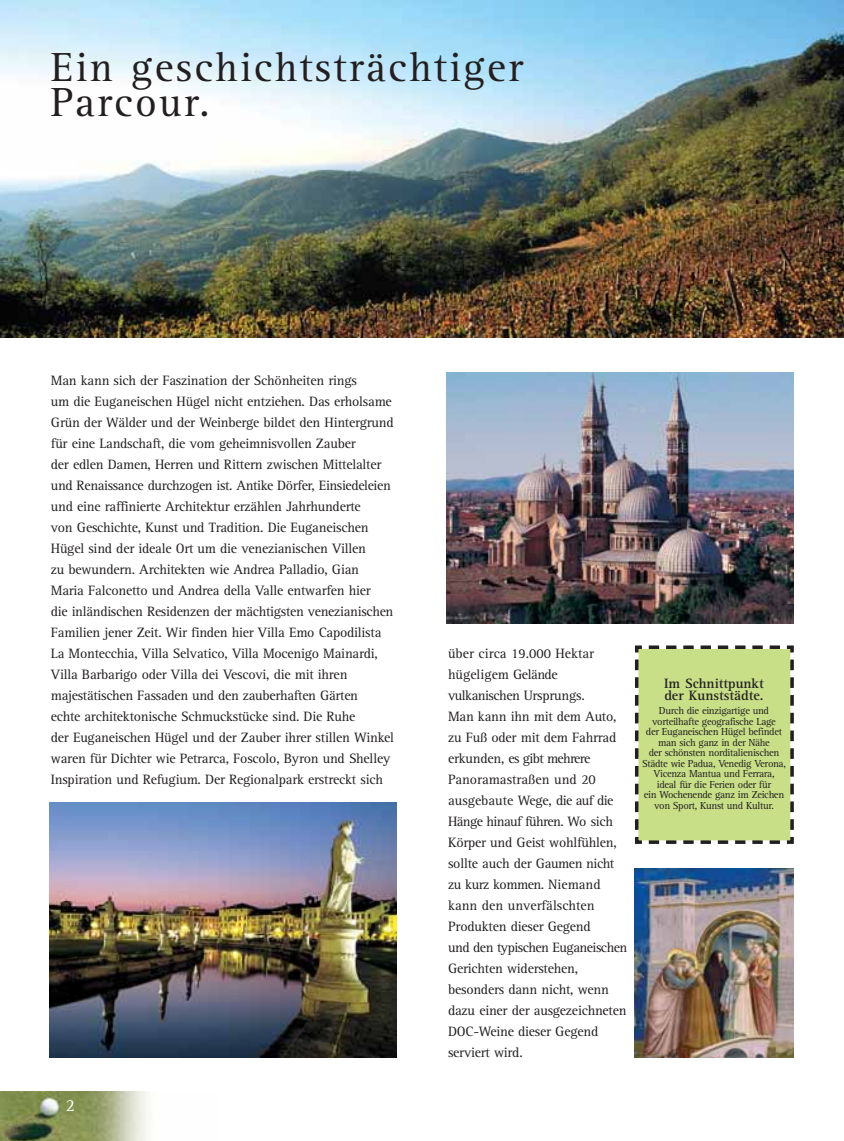
<style>
.page{position:relative;width:844px;height:1141px;background:#fff}
.page>*{position:absolute;margin:0;border:0;box-sizing:border-box;transform-origin:0 0}
.t1{font:42px/35px "Rotis Serif";letter-spacing:.05em;color:#231f20}
.t2{font:17.5px "Rotis Serif";color:#fff}
.t3{font:14px/21px "Rotis Serif";letter-spacing:-.015em;color:#231f20}
.t4{font:700 14px/12.2px "Rotis Serif";color:#231f20}
.t5{font:10.5px/10.5px "Rotis Serif";letter-spacing:-.03em;color:#231f20;text-align:center}
</style>
<div class="page">
<img style="left:0;top:0;width:843px;height:338px">
<img style="left:0;top:1092px;width:148px;height:49px">
<img style="left:49px;top:802px;width:347px;height:255px">
<svg style="left:635px;top:645px;width:159px;height:199px;background:#c2d787"></svg>
<img style="left:634px;top:869px;width:159px;height:188px">
<img style="left:446px;top:373px;width:347px;height:250px">
<h1 class="t1" style="left:51px;top:53px;width:473px">Ein geschichtsträchtiger<br>Parcour.</h1>
<p class="t3" style="left:51px;top:371px;width:345px">Man kann sich der Faszination der Schönheiten rings<br>um die Euganeischen Hügel nicht entziehen. Das erholsame Grün der Wälder und der Weinberge bildet den Hintergrund für eine Landschaft, die vom geheimnisvollen Zauber<br>der edlen Damen, Herren und Rittern zwischen Mittelalter und Renaissance durchzogen ist. Antike Dörfer, Einsiedeleien und eine raffinierte Architektur erzählen Jahrhunderte<br>von Geschichte, Kunst und Tradition. Die Euganeischen Hügel sind der ideale Ort um die venezianischen Villen<br>zu bewundern. Architekten wie Andrea Palladio, Gian Maria Falconetto und Andrea della Valle entwarfen hier<br>die inländischen Residenzen der mächtigsten venezianischen Familien jener Zeit. Wir finden hier Villa Emo Capodilista La Montecchia, Villa Selvatico, Villa Mocenigo Mainardi, Villa Barbarigo oder Villa dei Vescovi, die mit ihren majestätischen Fassaden und den zauberhaften Gärten<br>echte architektonische Schmuckstücke sind. Die Ruhe<br>der Euganeischen Hügel und der Zauber ihrer stillen Winkel waren für Dichter wie Petrarca, Foscolo, Byron und Shelley Inspiration und Refugium. Der Regionalpark erstreckt sich</p>
<p class="t2" style="left:66px;top:1099px;width:11px">2</p>
<p class="t3" style="left:448px;top:644px;width:181px">über circa 19.000 Hektar hügeligem Gelände vulkanischen Ursprungs.<br>Man kann ihn mit dem Auto, zu Fuß oder mit dem Fahrrad erkunden, es gibt mehrere<br>Panoramastraßen und 20 ausgebaute Wege, die auf die<br>Hänge hinauf führen. Wo sich<br>Körper und Geist wohlfühlen, sollte auch der Gaumen nicht zu kurz kommen. Niemand kann den unverfälschten<br>Produkten dieser Gegend<br>und den typischen Euganeischen<br>Gerichten widerstehen, besonders dann nicht, wenn dazu einer der ausgezeichneten<br>DOC-Weine dieser Gegend serviert wird.</p>
<p class="t4" style="left:664px;top:678px;width:101px">Im Schnittpunkt der Kunststädte.</p>
<p class="t5" style="left:642px;top:706px;width:145px">Durch die einzigartige und vorteilhafte geografische Lage<br>der Euganeischen Hügel befindet man sich ganz in der Nähe<br>der schönsten norditalienischen<br>Städte wie Padua, Venedig Verona,<br>Vicenza Mantua und Ferrara,<br>ideal für die Ferien oder für<br>ein Wochenende ganz im Zeichen von Sport, Kunst und Kultur.</p>
</div>
